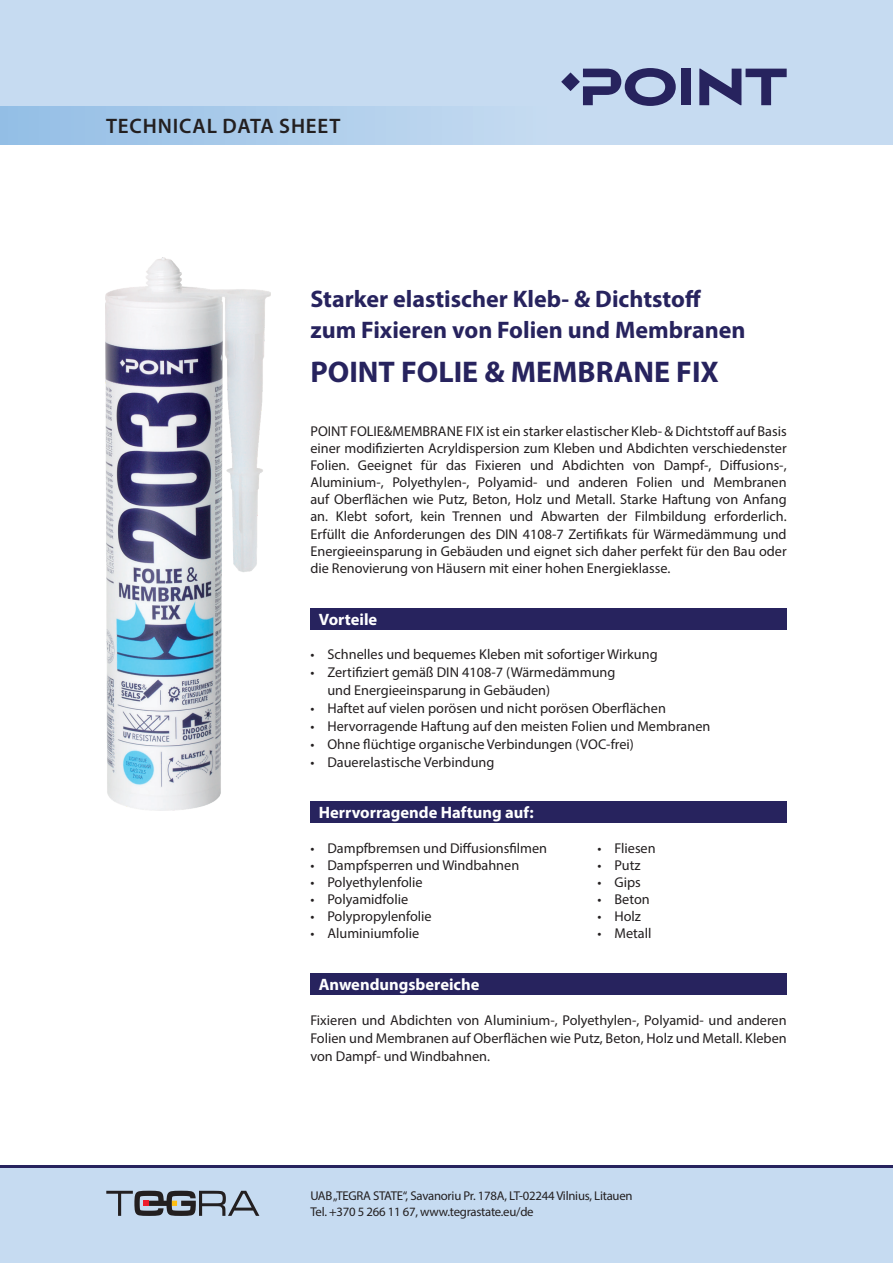
<style>
.page{position:relative;width:893px;height:1263px;background:#fff}
.page>*{position:absolute;margin:0;border:0;box-sizing:border-box;transform-origin:0 0}
.t1{font:700 30px "Myriad Pro";color:#27235e}
.t2{font:700 24px/30.6px "Myriad Pro";color:#27235e}
.t3{font:600 21px "Myriad Pro";letter-spacing:.04em;color:#231f20}
.t4{font:700 16.5px "Myriad Pro";color:#fff}
.t5{font:14.25px/17.1px "Myriad Pro";color:#231f20;text-align:justify}
.t6{font:12.75px/15.3px "Myriad Pro";letter-spacing:-.02em;color:#231f20}
</style>
<div class="page">
<div style="left:0;top:0;width:893px;height:145px;background:#c6dbf1"></div>
<div style="left:0;top:106px;width:893px;height:39px;background:linear-gradient(to right,#9bc2e7,#d2e2f4)"></div>
<div style="left:0;top:1165px;width:893px;height:98px;background:#c6dbf1"></div>
<hr style="left:0;top:1165px;width:893px;height:2px;background:#27235e">
<svg style="left:106px;top:1191px;width:153px;height:25px"></svg>
<div style="left:681px;top:69px;width:10px;height:36px;background:#27235e"></div>
<svg style="left:699px;top:69px;width:88px;height:36px"></svg>
<svg style="left:583px;top:68px;width:93px;height:38px"></svg>
<svg style="left:561px;top:73px;width:19px;height:18px"></svg>
<img style="left:105px;top:258px;width:165px;height:552px">
<div style="left:310px;top:608px;width:477px;height:21px;background:#27235e"></div>
<div style="left:310px;top:801px;width:477px;height:22px;background:#27235e"></div>
<div style="left:310px;top:974px;width:477px;height:21px;background:#27235e"></div>
<h3 class="t3" style="left:106px;top:112px;width:236px">TECHNICAL DATA SHEET</h3>
<h2 class="t2" style="left:310px;top:283px;width:437px">Starker elastischer Kleb- &amp; Dichtstoff zum Fixieren von Folien und Membranen</h2>
<h1 class="t1" style="left:310px;top:353px;width:410px">POINT FOLIE &amp; MEMBRANE FIX</h1>
<p class="t5" style="left:310px;top:422px;width:478px">POINT FOLIE&amp;MEMBRANE FIX ist ein starker elastischer Kleb- &amp; Dichtstoff auf Basis einer modifizierten Acryldispersion zum Kleben und Abdichten verschiedenster Folien. Geeignet für das Fixieren und Abdichten von Dampf-, Diffusions-, Aluminium-, Polyethylen-, Polyamid- und anderen Folien und Membranen auf Oberflächen wie Putz, Beton, Holz und Metall. Starke Haftung von Anfang an. Klebt sofort, kein Trennen und Abwarten der Filmbildung erforderlich.<br>Erfüllt die Anforderungen des DIN 4108-7 Zertifikats für Wärmedämmung und Energieeinsparung in Gebäuden und eignet sich daher perfekt für den Bau oder die Renovierung von Häusern mit einer hohen Energieklasse.</p>
<p class="t4" style="left:319px;top:608px;width:60px">Vorteile</p>
<p class="t5" style="left:310px;top:646px;width:349px">• Schnelles und bequemes Kleben mit sofortiger Wirkung</p>
<p class="t5" style="left:327px;top:663px;width:289px;line-height:18px;text-indent:-17px">• Zertifiziert gemäß DIN 4108-7 (Wärmedämmung und Energieeinsparung in Gebäuden)</p>
<p class="t5" style="left:310px;top:700px;width:357px">• Haftet auf vielen porösen und nicht porösen Oberflächen</p>
<p class="t5" style="left:310px;top:718px;width:402px">• Hervorragende Haftung auf den meisten Folien und Membranen</p>
<p class="t5" style="left:310px;top:736px;width:325px">• Ohne flüchtige organische Verbindungen (VOC-frei)</p>
<p class="t5" style="left:310px;top:754px;width:185px">• Dauerelastische Verbindung</p>
<p class="t4" style="left:319px;top:802px;width:216px">Herrvorragende Haftung auf:</p>
<p class="t5" style="left:310px;top:839px;width:238px">• Dampfbremsen und Diffusionsfilmen</p>
<p class="t5" style="left:310px;top:856px;width:210px">• Dampfsperren und Windbahnen</p>
<p class="t5" style="left:310px;top:873px;width:114px">• Polyethylenfolie</p>
<p class="t5" style="left:310px;top:890px;width:99px">• Polyamidfolie</p>
<p class="t5" style="left:310px;top:907px;width:123px">• Polypropylenfolie</p>
<p class="t5" style="left:310px;top:925px;width:110px">• Aluminiumfolie</p>
<p class="t4" style="left:319px;top:974px;width:162px">Anwendungsbereiche</p>
<p class="t5" style="left:597px;top:839px;width:60px">• Fliesen</p>
<p class="t5" style="left:597px;top:856px;width:45px">• Putz</p>
<p class="t5" style="left:597px;top:873px;width:45px">• Gips</p>
<p class="t5" style="left:597px;top:890px;width:54px">• Beton</p>
<p class="t5" style="left:597px;top:907px;width:45px">• Holz</p>
<p class="t5" style="left:597px;top:925px;width:56px">• Metall</p>
<p class="t5" style="left:310px;top:1011px;width:478px;line-height:18px">Fixieren und Abdichten von Aluminium-, Polyethylen-, Polyamid- und anderen Folien und Membranen auf Oberflächen wie Putz, Beton, Holz und Metall. Kleben von Dampf- und Windbahnen.</p>
<p class="t6" style="left:310px;top:1188px;width:324px">UAB „TEGRA STATE“, Savanoriu Pr. 178A, LT-02244 Vilnius, Litauen<br>Tel. +370 5 266 11 67, www.tegrastate.eu/de</p>
</div>
